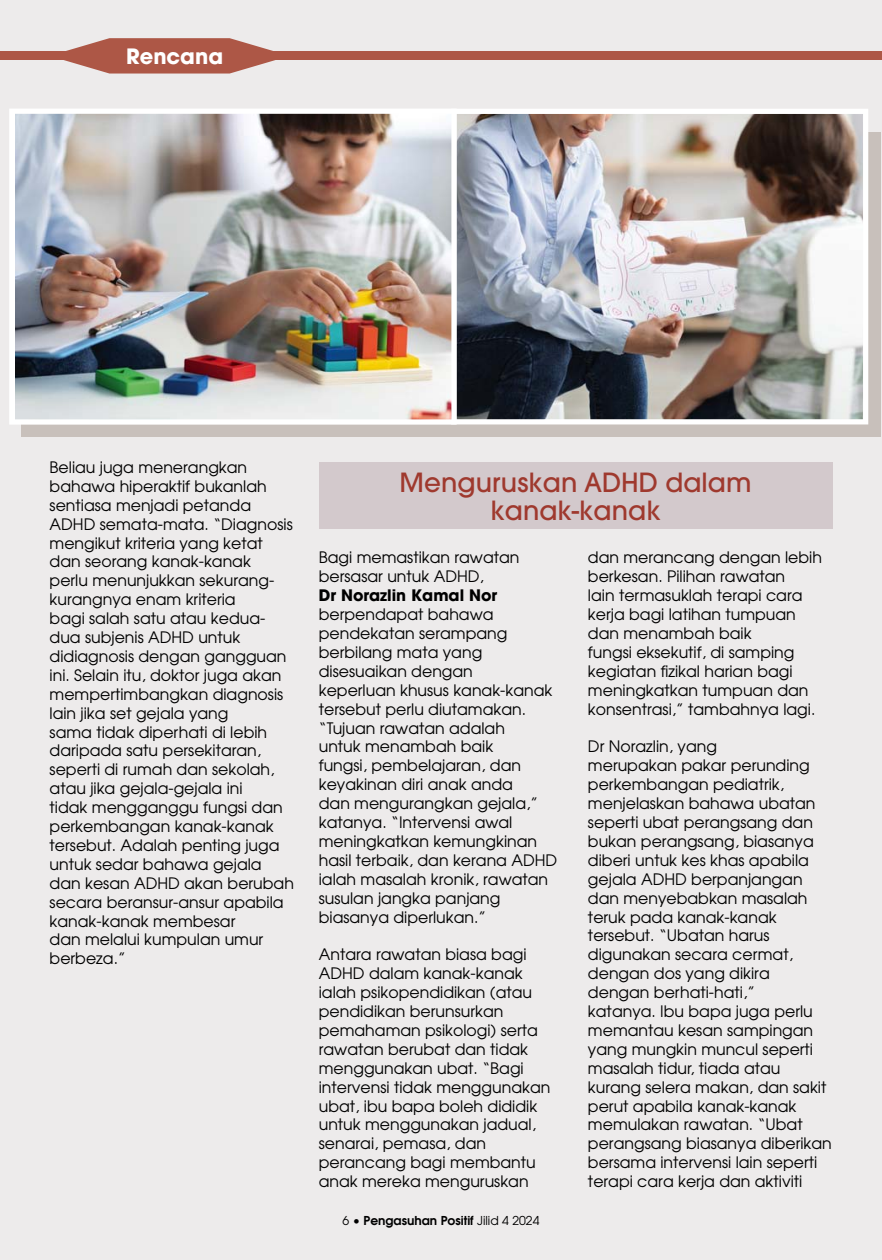
<style>
.page{position:relative;width:882px;height:1260px;background:#edebeb}
.page>*{position:absolute;margin:0;border:0;box-sizing:border-box;transform-origin:0 0}
.t1{font:500 26.25px/28px "Avant Garde";color:#9f392e;text-align:center}
.t2{font:700 21px "Avant Garde";color:#fff}
.t3{font:15.75px/18.9px "Avant Garde";color:#000}
.t4{font:700 15.75px "Avant Garde";color:#000}
.t5{font:600 12.25px "Avant Garde";color:#000}
.s1{font-weight:400}
</style>
<div class="page">
<div style="left:21px;top:132px;width:860px;height:304px;background:#c8c0bb"></div>
<div style="left:0;top:52px;width:882px;height:8px;background:#ad5746"></div>
<svg style="left:49px;top:38px;width:241px;height:36px"></svg>
<div style="left:319px;top:462px;width:513px;height:66px;background:#d3c9cc"></div>
<img style="left:457px;top:109px;width:411px;height:315px">
<img style="left:9px;top:109px;width:448px;height:316px">
<h2 class="t2" style="left:126px;top:49px;width:99px">Rencana</h2>
<p class="t3" style="left:50px;top:459px;width:246px">Beliau juga menerangkan bahawa hiperaktif bukanlah sentiasa menjadi petanda<br>ADHD semata-mata. “Diagnosis mengikut kriteria yang ketat dan seorang kanak-kanak<br>perlu menunjukkan sekurang&shy;kurangnya enam kriteria<br>bagi salah satu atau kedua&shy;dua subjenis ADHD untuk didiagnosis dengan gangguan ini. Selain itu, doktor juga akan mempertimbangkan diagnosis lain jika set gejala yang<br>sama tidak diperhati di lebih daripada satu persekitaran, seperti di rumah dan sekolah, atau jika gejala-gejala ini<br>tidak mengganggu fungsi dan perkembangan kanak-kanak tersebut. Adalah penting juga untuk sedar bahawa gejala dan kesan ADHD akan berubah secara beransur-ansur apabila kanak-kanak membesar<br>dan melalui kumpulan umur berbeza.”</p>
<h1 class="t1" style="left:400px;top:471px;width:353px">Menguruskan ADHD dalam kanak-kanak</h1>
<p class="t3" style="left:319px;top:550px;width:202px">Bagi memastikan rawatan bersasar untuk ADHD,</p>
<p class="t4" style="left:319px;top:590px;width:180px">Dr Norazlin Kamal Nor</p>
<p class="t3" style="left:319px;top:606px;width:240px">berpendapat bahawa pendekatan serampang berbilang mata yang disesuaikan dengan<br>keperluan khusus kanak-kanak tersebut perlu diutamakan. “Tujuan rawatan adalah<br>untuk menambah baik<br>fungsi, pembelajaran, dan keyakinan diri anak anda<br>dan mengurangkan gejala,” katanya. “Intervensi awal meningkatkan kemungkinan hasil terbaik, dan kerana ADHD ialah masalah kronik, rawatan susulan jangka panjang biasanya diperlukan.”</p>
<p class="t3" style="left:319px;top:947px;width:233px">Antara rawatan biasa bagi<br>ADHD dalam kanak-kanak ialah psikopendidikan (atau pendidikan berunsurkan pemahaman psikologi) serta rawatan berubat dan tidak menggunakan ubat. “Bagi intervensi tidak menggunakan ubat, ibu bapa boleh dididik untuk menggunakan jadual, senarai, pemasa, dan perancang bagi membantu anak mereka menguruskan</p>
<p class="t5" style="left:342px;top:1216px;width:199px"><span class="s1">6 •</span> Pengasuhan Positif <span class="s1">Jilid 4 2024</span></p>
<p class="t3" style="left:588px;top:550px;width:235px">dan merancang dengan lebih berkesan. Pilihan rawatan<br>lain termasuklah terapi cara kerja bagi latihan tumpuan dan menambah baik<br>fungsi eksekutif, di samping kegiatan fizikal harian bagi meningkatkan tumpuan dan konsentrasi,” tambahnya lagi.</p>
<p class="t3" style="left:588px;top:739px;width:245px">Dr Norazlin, yang<br>merupakan pakar perunding perkembangan pediatrik, menjelaskan bahawa ubatan seperti ubat perangsang dan bukan perangsang, biasanya diberi untuk kes khas apabila gejala ADHD berpanjangan dan menyebabkan masalah teruk pada kanak-kanak tersebut. “Ubatan harus digunakan secara cermat, dengan dos yang dikira dengan berhati-hati,”<br>katanya. Ibu bapa juga perlu memantau kesan sampingan yang mungkin muncul seperti masalah tidur, tiada atau kurang selera makan, dan sakit perut apabila kanak-kanak memulakan rawatan. “Ubat perangsang biasanya diberikan bersama intervensi lain seperti terapi cara kerja dan aktiviti</p>
</div>
